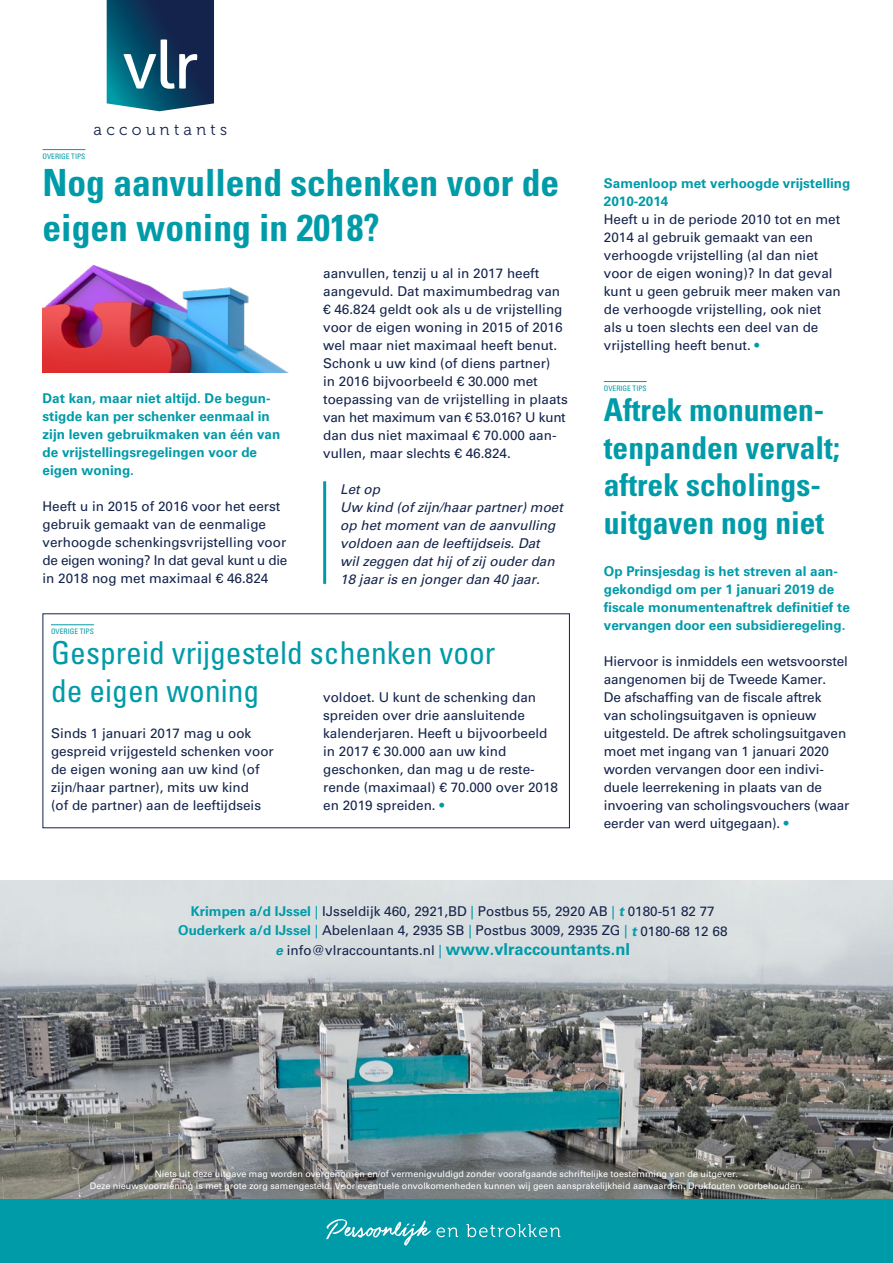
<style>
.page{position:relative;width:893px;height:1263px;background:#fff}
.page>*{position:absolute;margin:0;border:0;box-sizing:border-box;transform-origin:0 0}
.t1{font:700 condensed 37.5px/45px "Univers LT Std";color:#009ba8}
.t2{font:700 condensed 31.5px/37.8px "Univers LT Std";color:#009ba8}
.t3{font:condensed 31.5px/37.8px "Univers LT Std";color:#009ba8}
.t4{font:15.9px "Museo 300";letter-spacing:.275em;color:#13234b}
.t5{font:13.5px/18px "Univers LT Std";color:#13234b}
.t6{font:700 13.5px/18px "Univers LT Std";color:#009ba8}
.t7{font:italic 13.5px/18px "Univers LT Std";color:#13234b}
.t8{font:9px/12px "Univers LT Std";color:#fff;text-align:center}
.t9{font:condensed 7.5px "Univers LT Std";color:#009ba8}
.s1{color:#009ba8}
.s2{font-weight:700;color:#009ba8}
.s3{font-weight:700;font-style:italic;color:#009ba8}
.s4{font-weight:700;font-size:16.5px;color:#009ba8}
</style>
<div class="page">
<img style="left:0;top:880px;width:893px;height:319px">
<div style="left:0;top:1199px;width:893px;height:64px;background:#009ba8"></div>
<svg style="left:326px;top:1219px;width:234px;height:27px"></svg>
<svg style="left:107px;top:0;width:107px;height:111px;background:#275774"></svg>
<img style="left:43px;top:264px;width:246px;height:109px">
<hr style="left:43px;top:149px;width:42px;height:1px;background:#009ba8">
<hr style="left:51px;top:624px;width:43px;height:1px;background:#009ba8">
<hr style="left:323px;top:481px;width:3px;height:103px;background:#009ba8">
<hr style="left:604px;top:381px;width:43px;height:1px;background:#009ba8">
<p class="t4" style="left:94px;top:121px;width:135px">accountants</p>
<p class="t9" style="left:43px;top:151px;width:44px">OVERIGE TIPS</p>
<h1 class="t1" style="left:43px;top:160px;width:518px">Nog aanvullend schenken voor de eigen woning in 2018?</h1>
<p class="t6" style="left:43px;top:390px;width:239px">Dat kan, maar niet altijd. De begun&shy;stigde kan per schenker eenmaal in zijn leven gebruikmaken van één van de vrijstellingsregelingen voor de eigen woning.</p>
<p class="t5" style="left:43px;top:498px;width:246px">Heeft u in 2015 of 2016 voor het eerst gebruik gemaakt van de eenmalige verhoogde schenkingsvrijstelling voor de eigen woning? In dat geval kunt u die in 2018 nog met maximaal € 46.824</p>
<p class="t5" style="left:323px;top:264px;width:246px">aanvullen, tenzij u al in 2017 heeft aangevuld. Dat maximumbedrag van € 46.824 geldt ook als u de vrijstelling voor de eigen woning in 2015 of 2016 wel maar niet maximaal heeft benut.<br>Schonk u uw kind (of diens partner)<br>in 2016 bijvoorbeeld € 30.000 met toepassing van de vrijstelling in plaats van het maximum van € 53.016? U kunt dan dus niet maximaal € 70.000 aan&shy;vullen, maar slechts € 46.824.</p>
<p class="t7" style="left:340px;top:480px;width:224px">Let op<br>Uw kind (of zijn/haar partner) moet op het moment van de aanvulling voldoen aan de leeftijdseis. Dat<br>wil zeggen dat hij of zij ouder dan<br>18 jaar is en jonger dan 40 jaar.</p>
<p class="t9" style="left:51px;top:626px;width:44px">OVERIGE TIPS</p>
<h2 class="t3" style="left:51px;top:633px;width:446px">Gespreid vrijgesteld schenken voor de eigen woning</h2>
<p class="t5" style="left:323px;top:688px;width:236px">voldoet. U kunt de schenking dan spreiden over drie aansluitende kalenderjaren. Heeft u bijvoorbeeld in 2017 € 30.000 aan uw kind geschonken, dan mag u de reste&shy;rende (maximaal) € 70.000 over 2018 en 2019 spreiden. <span class="s1">•</span></p>
<p class="t5" style="left:51px;top:724px;width:224px">Sinds 1 januari 2017 mag u ook gespreid vrijgesteld schenken voor de eigen woning aan uw kind (of zijn/haar partner), mits uw kind<br>(of de partner) aan de leeftijdseis</p>
<p class="t6" style="left:604px;top:174px;width:248px">Samenloop met verhoogde vrijstelling<br>2010-2014</p>
<p class="t5" style="left:604px;top:210px;width:239px">Heeft u in de periode 2010 tot en met 2014 al gebruik gemaakt van een verhoogde vrijstelling (al dan niet voor de eigen woning)? In dat geval kunt u geen gebruik meer maken van de verhoogde vrijstelling, ook niet als u toen slechts een deel van de vrijstelling heeft benut. <span class="s1">•</span></p>
<p class="t9" style="left:604px;top:383px;width:44px">OVERIGE TIPS</p>
<h2 class="t2" style="left:604px;top:391px;width:238px">Aftrek monumen&shy;tenpanden vervalt; aftrek scholings&shy;uitgaven nog niet</h2>
<p class="t6" style="left:604px;top:562px;width:248px">Op Prinsjesdag is het streven al aan&shy;gekondigd om per 1 januari 2019 de fiscale monumentenaftrek definitief te vervangen door een subsidieregeling.</p>
<p class="t5" style="left:604px;top:652px;width:247px">Hiervoor is inmiddels een wetsvoorstel aangenomen bij de Tweede Kamer.<br>De afschaffing van de fiscale aftrek<br>van scholingsuitgaven is opnieuw uitgesteld. De aftrek scholingsuitgaven moet met ingang van 1 januari 2020 worden vervangen door een indivi&shy;duele leerrekening in plaats van de invoering van scholingsvouchers (waar eerder van werd uitgegaan). <span class="s1">•</span></p>
<p class="t5" style="left:178px;top:901px;width:551px;line-height:19.5px;text-align:center"><span class="s2">Krimpen a/d IJssel</span> <span class="s1">|</span> IJsseldijk 460, 2921,BD <span class="s1">|</span> Postbus 55, 2920 AB <span class="s1">|</span> <span class="s3">t</span> 0180-51 82 77<br><span class="s2">Ouderkerk a/d IJssel</span> <span class="s1">|</span> Abelenlaan 4, 2935 SB <span class="s1">|</span> Postbus 3009, 2935 ZG <span class="s1">|</span> <span class="s3">t</span>0180-68 12 68 <span class="s3">e</span> info@vlraccountants.nl <span class="s1">|</span> <span class="s4">www.vlraccountants.nl</span></p>
<p class="t8" style="left:90px;top:1167px;width:715px">Niets uit deze uitgave mag worden overgenomen en/of vermenigvuldigd zonder voorafgaande schriftelijke toestemming van de uitgever.<br>Deze nieuwsvoorziening is met grote zorg samengesteld. Voor eventuele onvolkomenheden kunnen wij geen aansprakelijkheid aanvaarden. Drukfouten voorbehouden.</p>
</div>
